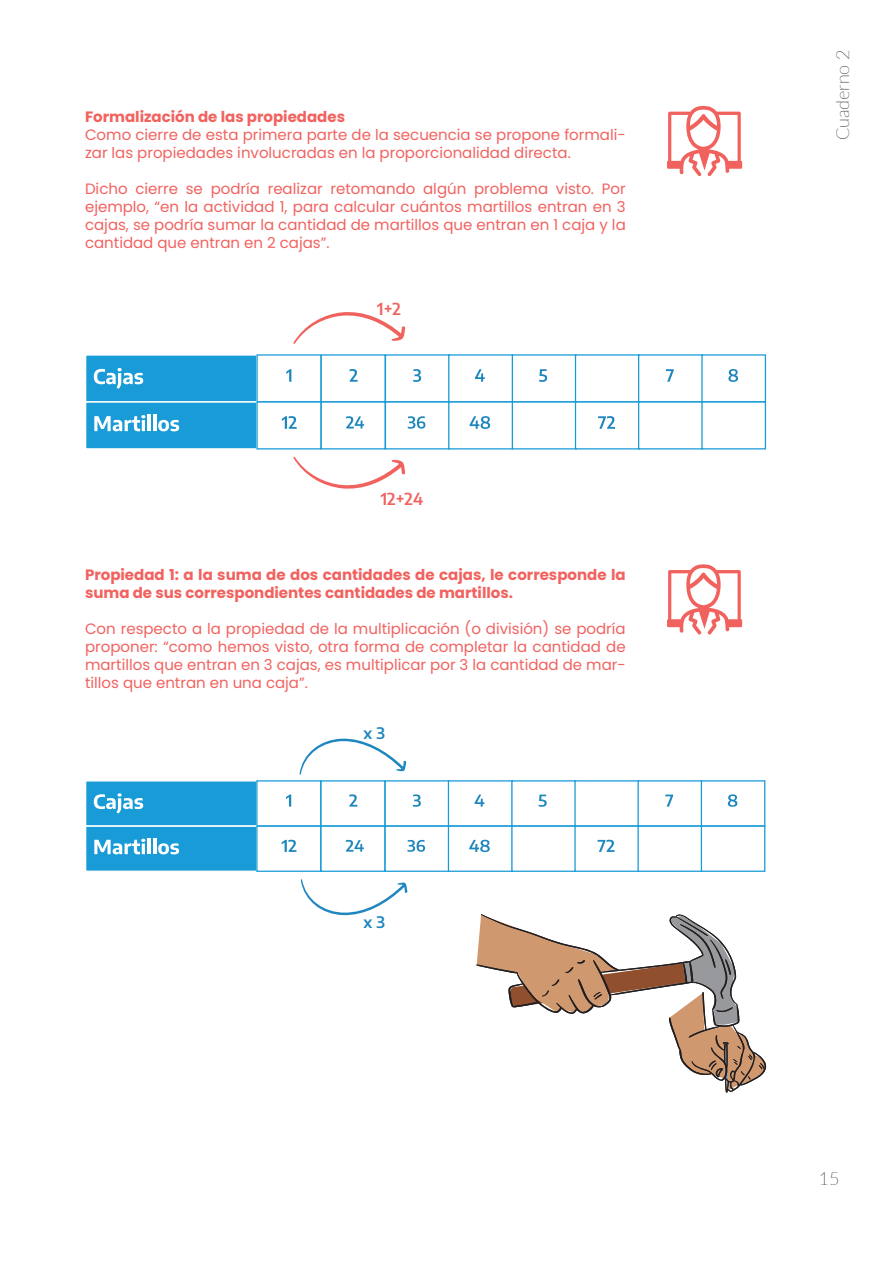
<style>
.page{position:relative;width:893px;height:1263px;background:#fff}
.page>*{position:absolute;margin:0;border:0;box-sizing:border-box;transform-origin:0 0}
.t1{font:100 18px "Lato";color:#231f20}
.t2{font:600 16.2px "Encode Sans";color:#f0625e}
.t3{font:600 15.6px "Encode Sans";color:#1e87bf;scale:1.04 1}
.t4{font:15px/18px "Poppins";color:#f1625f;text-align:justify}
.t5{font:700 15px/18px "Poppins";color:#f1625f}
</style>
<div class="page">
<svg style="left:667px;top:564px;width:75px;height:70px"></svg>
<svg style="left:667px;top:106px;width:75px;height:70px"></svg>
<div style="left:85px;top:780px;width:172px;height:46px;background:#189bd7;border:1px solid #fff"></div>
<div style="left:256px;top:780px;width:65px;height:46px;background:#fff"></div>
<div style="left:320px;top:780px;width:66px;height:46px;background:#fff;border:1px solid #189bd7"></div>
<div style="left:384px;top:780px;width:66px;height:46px;background:#fff;border:1px solid #189bd7"></div>
<div style="left:448px;top:780px;width:65px;height:46px;background:#fff;border:1px solid #189bd7"></div>
<div style="left:511px;top:780px;width:65px;height:46px;background:#fff;border:1px solid #189bd7"></div>
<div style="left:574px;top:780px;width:66px;height:46px;background:#fff"></div>
<div style="left:637px;top:780px;width:66px;height:46px;background:#fff;border:1px solid #189bd7"></div>
<div style="left:701px;top:780px;width:64px;height:46px;background:#fff;border:1px solid #189bd7"></div>
<svg style="left:94px;top:793px;width:49px;height:20px"></svg>
<svg style="left:286px;top:794px;width:5px;height:13px"></svg>
<svg style="left:349px;top:794px;width:8px;height:13px"></svg>
<svg style="left:413px;top:794px;width:8px;height:13px"></svg>
<svg style="left:475px;top:794px;width:9px;height:13px"></svg>
<svg style="left:539px;top:794px;width:8px;height:13px"></svg>
<svg style="left:665px;top:794px;width:8px;height:13px"></svg>
<svg style="left:728px;top:794px;width:9px;height:13px"></svg>
<div style="left:85px;top:825px;width:172px;height:47px;background:#189bd7;border:1px solid #fff"></div>
<div style="left:256px;top:825px;width:65px;height:47px;background:#fff;border:1px solid #189bd7"></div>
<div style="left:320px;top:825px;width:66px;height:47px;background:#fff;border:1px solid #189bd7"></div>
<div style="left:384px;top:825px;width:66px;height:47px;background:#fff;border:1px solid #189bd7"></div>
<div style="left:448px;top:825px;width:65px;height:47px;background:#fff;border:1px solid #189bd7"></div>
<div style="left:511px;top:825px;width:65px;height:47px;background:#fff;border:1px solid #189bd7"></div>
<div style="left:574px;top:825px;width:66px;height:47px;background:#fff;border:1px solid #189bd7"></div>
<div style="left:637px;top:825px;width:66px;height:47px;background:#fff;border:1px solid #189bd7"></div>
<div style="left:701px;top:825px;width:64px;height:47px;background:#fff;border:1px solid #189bd7"></div>
<svg style="left:94px;top:839px;width:51px;height:15px"></svg>
<hr style="left:147px;top:838px;width:4px;height:16px;background:#fff">
<hr style="left:153px;top:838px;width:3px;height:16px;background:#fff">
<svg style="left:158px;top:843px;width:21px;height:11px"></svg>
<svg style="left:282px;top:840px;width:14px;height:12px"></svg>
<svg style="left:469px;top:840px;width:21px;height:12px"></svg>
<svg style="left:598px;top:840px;width:16px;height:12px"></svg>
<svg style="left:346px;top:840px;width:18px;height:12px"></svg>
<svg style="left:407px;top:840px;width:18px;height:12px"></svg>
<svg style="left:299px;top:738px;width:107px;height:37px"></svg>
<svg style="left:301px;top:879px;width:107px;height:37px"></svg>
<div style="left:85px;top:354px;width:172px;height:48px;background:#189bd7;border:1px solid #fff"></div>
<div style="left:256px;top:354px;width:66px;height:48px;background:#fff"></div>
<div style="left:385px;top:354px;width:65px;height:48px;background:#fff;border:1px solid #189bd7"></div>
<div style="left:448px;top:354px;width:65px;height:48px;background:#fff;border:1px solid #189bd7"></div>
<div style="left:512px;top:354px;width:65px;height:48px;background:#fff;border:1px solid #189bd7"></div>
<div style="left:575px;top:354px;width:65px;height:48px;background:#fff;border:1px solid #189bd7"></div>
<div style="left:638px;top:354px;width:65px;height:48px;background:#fff;border:1px solid #189bd7"></div>
<div style="left:701px;top:354px;width:65px;height:48px;background:#fff"></div>
<svg style="left:94px;top:368px;width:49px;height:21px"></svg>
<svg style="left:286px;top:369px;width:5px;height:13px"></svg>
<svg style="left:350px;top:369px;width:8px;height:13px"></svg>
<svg style="left:413px;top:369px;width:8px;height:13px"></svg>
<svg style="left:475px;top:369px;width:10px;height:13px"></svg>
<svg style="left:539px;top:369px;width:8px;height:13px"></svg>
<svg style="left:666px;top:369px;width:8px;height:13px"></svg>
<svg style="left:728px;top:369px;width:10px;height:13px"></svg>
<div style="left:85px;top:401px;width:172px;height:48px;background:#189bd7;border:1px solid #fff"></div>
<div style="left:256px;top:401px;width:66px;height:48px;background:#fff;border:1px solid #189bd7"></div>
<div style="left:321px;top:401px;width:65px;height:48px;background:#fff;border:1px solid #189bd7"></div>
<div style="left:385px;top:401px;width:65px;height:48px;background:#fff;border:1px solid #189bd7"></div>
<div style="left:448px;top:401px;width:65px;height:48px;background:#fff;border:1px solid #189bd7"></div>
<div style="left:512px;top:401px;width:65px;height:48px;background:#fff;border:1px solid #189bd7"></div>
<div style="left:575px;top:401px;width:65px;height:48px;background:#fff;border:1px solid #189bd7"></div>
<div style="left:638px;top:401px;width:65px;height:48px;background:#fff;border:1px solid #189bd7"></div>
<div style="left:701px;top:401px;width:65px;height:48px;background:#fff;border:1px solid #189bd7"></div>
<svg style="left:94px;top:415px;width:51px;height:16px"></svg>
<hr style="left:147px;top:415px;width:4px;height:16px;background:#fff">
<hr style="left:153px;top:415px;width:3px;height:16px;background:#fff">
<svg style="left:158px;top:420px;width:21px;height:11px"></svg>
<svg style="left:282px;top:416px;width:15px;height:13px"></svg>
<svg style="left:470px;top:416px;width:20px;height:13px"></svg>
<svg style="left:598px;top:416px;width:17px;height:13px"></svg>
<svg style="left:346px;top:416px;width:18px;height:12px"></svg>
<svg style="left:408px;top:416px;width:17px;height:13px"></svg>
<svg style="left:293px;top:312px;width:112px;height:32px"></svg>
<svg style="left:293px;top:457px;width:112px;height:32px"></svg>
<svg style="left:477px;top:915px;width:290px;height:176px"></svg>
<p class="t5" style="left:85px;top:108px;width:262px">Formalización de las propiedades</p>
<p class="t4" style="left:85px;top:126px;width:542px">Como cierre de esta primera parte de la secuencia se propone formali&shy;zar las propiedades involucradas en la proporcionalidad directa.</p>
<p class="t4" style="left:85px;top:180px;width:542px">Dicho cierre se podría realizar retomando algún problema visto. Por ejemplo, “en la actividad 1, para calcular cuántos martillos entran en 3 cajas, se podría sumar la cantidad de martillos que entran en 1 caja y la cantidad que entran en 2 cajas”.</p>
<p class="t2" style="left:377px;top:297px;width:25px">1+2</p>
<p class="t2" style="left:381px;top:487px;width:44px">12+24</p>
<p class="t5" style="left:85px;top:566px;width:542px">Propiedad 1: a la suma de dos cantidades de cajas, le corresponde la suma de sus correspondientes cantidades de martillos.</p>
<p class="t4" style="left:85px;top:620px;width:542px">Con respecto a la propiedad de la multiplicación (o división) se podría proponer: “como hemos visto, otra forma de completar la cantidad de martillos que entran en 3 cajas, es multiplicar por 3 la cantidad de mar&shy;tillos que entran en una caja”.</p>
<p class="t3" style="left:364px;top:722px;width:22px">x 3</p>
<p class="t3" style="left:364px;top:911px;width:22px">x 3</p>
<p class="t1" style="left:830px;top:140px;width:93px;rotate:-90deg">Cuaderno 2</p>
<p class="t1" style="left:819px;top:1166px;width:22px">15</p>
</div>
